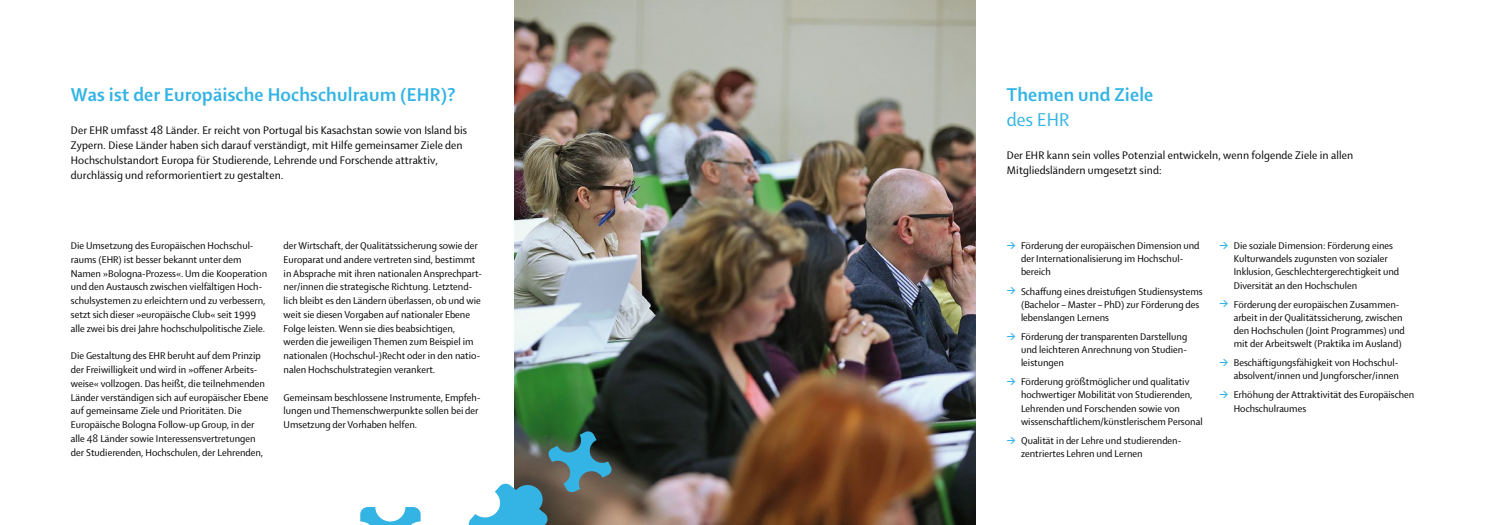
<style>
.page{position:relative;width:1489px;height:525px;background:#fff}
.page>*{position:absolute;margin:0;border:0;box-sizing:border-box;transform-origin:0 0}
.t1{font:700 20px "Shaker 2";letter-spacing:.01em;color:#34b4e4}
.t2{font:20px "Shaker 2";letter-spacing:.01em;color:#34b4e4}
.t3{font:11.88px/15px "Shaker 2";letter-spacing:.01em;color:#000}
.t4{font:10.62px/13.8px "Shaker 2";color:#000}
.s1{font-family:"DIN";font-weight:700;font-size:8.75px;color:#34b4e4}
</style>
<div class="page">
<img style="left:515px;top:0;width:460px;height:524px">
<svg style="left:360px;top:507px;width:60px;height:17px"></svg>
<svg style="left:468px;top:430px;width:144px;height:94px"></svg>
<h1 class="t1" style="left:71px;top:81px;width:386px">Was ist der Europäische Hochschulraum (EHR)?</h1>
<p class="t3" style="left:71px;top:122px;width:398px">Der EHR umfasst 48 Länder. Er reicht von Portugal bis Kasachstan sowie von Island bis Zypern. Diese Länder haben sich darauf verständigt, mit Hilfe gemeinsamer Ziele den Hochschulstandort Europa für Studierende, Lehrende und Forschende attraktiv, durchlässig und reformorientiert zu gestalten.</p>
<p class="t4" style="left:71px;top:238px;width:198px">Die Umsetzung des Europäischen Hochschul&shy;raums (EHR) ist besser bekannt unter dem Namen »Bologna-Prozess«. Um die Kooperation und den Austausch zwischen vielfältigen Hoch&shy;schulsystemen zu erleichtern und zu verbessern, setzt sich dieser »europäische Club« seit 1999 alle zwei bis drei Jahre hochschulpolitische Ziele.</p>
<p class="t4" style="left:71px;top:348px;width:199px">Die Gestaltung des EHR beruht auf dem Prinzip der Freiwilligkeit und wird in »offener Arbeits&shy;weise« vollzogen. Das heißt, die teilnehmenden Länder verständigen sich auf europäischer Ebene auf gemeinsame Ziele und Prioritäten. Die Europäische Bologna Follow-up Group, in der alle 48 Länder sowie Interessensvertretungen der Studierenden, Hochschulen, der Lehrenden,</p>
<p class="t4" style="left:283px;top:238px;width:200px">der Wirtschaft, der Qualitätssicherung sowie der Europarat und andere vertreten sind, bestimmt in Absprache mit ihren nationalen Ansprechpart&shy;ner/innen die strategische Richtung. Letztend&shy;lich bleibt es den Ländern überlassen, ob und wie weit sie diesen Vorgaben auf nationaler Ebene Folge leisten. Wenn sie dies beabsichtigen, werden die jeweiligen Themen zum Beispiel im nationalen (Hochschul-)Recht oder in den natio&shy;nalen Hochschulstrategien verankert.</p>
<p class="t4" style="left:283px;top:389px;width:198px">Gemeinsam beschlossene Instrumente, Empfeh&shy;lungen und Themenschwerpunkte sollen bei der<br>Umsetzung der Vorhaben helfen.</p>
<h1 class="t1" style="left:1006px;top:81px;width:148px">Themen und Ziele</h1>
<h1 class="t2" style="left:1006px;top:106px;width:64px">des EHR</h1>
<p class="t3" style="left:1006px;top:147px;width:348px">Der EHR kann sein volles Potenzial entwickeln, wenn folgende Ziele in allen<br>Mitgliedsländern umgesetzt sind:</p>
<p class="t4" style="left:1020px;top:238px;width:180px;line-height:13.1px;text-indent:-14px"><span class="s1">&gt;</span> Förderung der europäischen Dimension und der Internationalisierung im Hochschul&shy;bereich</p>
<p class="t4" style="left:1020px;top:284px;width:183px;line-height:13.1px;text-indent:-14px"><span class="s1">&gt;</span> Schaffung eines dreistufigen Studiensystems (Bachelor – Master – PhD) zur Förderung des lebenslangen Lernens</p>
<p class="t4" style="left:1020px;top:329px;width:168px;line-height:13.1px;text-align:justify;text-indent:-14px"><span class="s1">&gt;</span> Förderung der transparenten Darstellung und leichteren Anrechnung von Studien&shy;leistungen</p>
<p class="t4" style="left:1020px;top:374px;width:183px;line-height:13.1px;text-indent:-14px"><span class="s1">&gt;</span> Förderung größtmöglicher und qualitativ hochwertiger Mobilität von Studierenden, Lehrenden und Forschenden sowie von wissenschaftlichem/künstlerischem Personal</p>
<p class="t4" style="left:1020px;top:433px;width:162px;line-height:13.1px;text-indent:-14px"><span class="s1">&gt;</span> Qualität in der Lehre und studierenden&shy;zentriertes Lehren und Lernen</p>
<p class="t4" style="left:1233px;top:238px;width:167px;line-height:13.1px;text-indent:-14px"><span class="s1">&gt;</span> Die soziale Dimension: Förderung eines Kulturwandels zugunsten von sozialer Inklusion, Geschlechtergerechtigkeit und Diversität an den Hochschulen</p>
<p class="t4" style="left:1233px;top:297px;width:172px;line-height:13.1px;text-indent:-14px"><span class="s1">&gt;</span> Förderung der europäischen Zusammen&shy;arbeit in der Qualitätssicherung, zwischen den Hochschulen (Joint Programmes) und mit der Arbeitswelt (Praktika im Ausland)</p>
<p class="t4" style="left:1219px;top:355px;width:181px;line-height:13.1px;text-align:right"><span class="s1">&gt;</span> Beschäftigungsfähigkeit von Hochschul&shy;absolvent/innen und Jungforscher/innen</p>
<p class="t4" style="left:1233px;top:387px;width:182px;line-height:13.1px;text-indent:-14px"><span class="s1">&gt;</span> Erhöhung der Attraktivität des Europäischen<br>Hochschulraumes</p>
</div>
